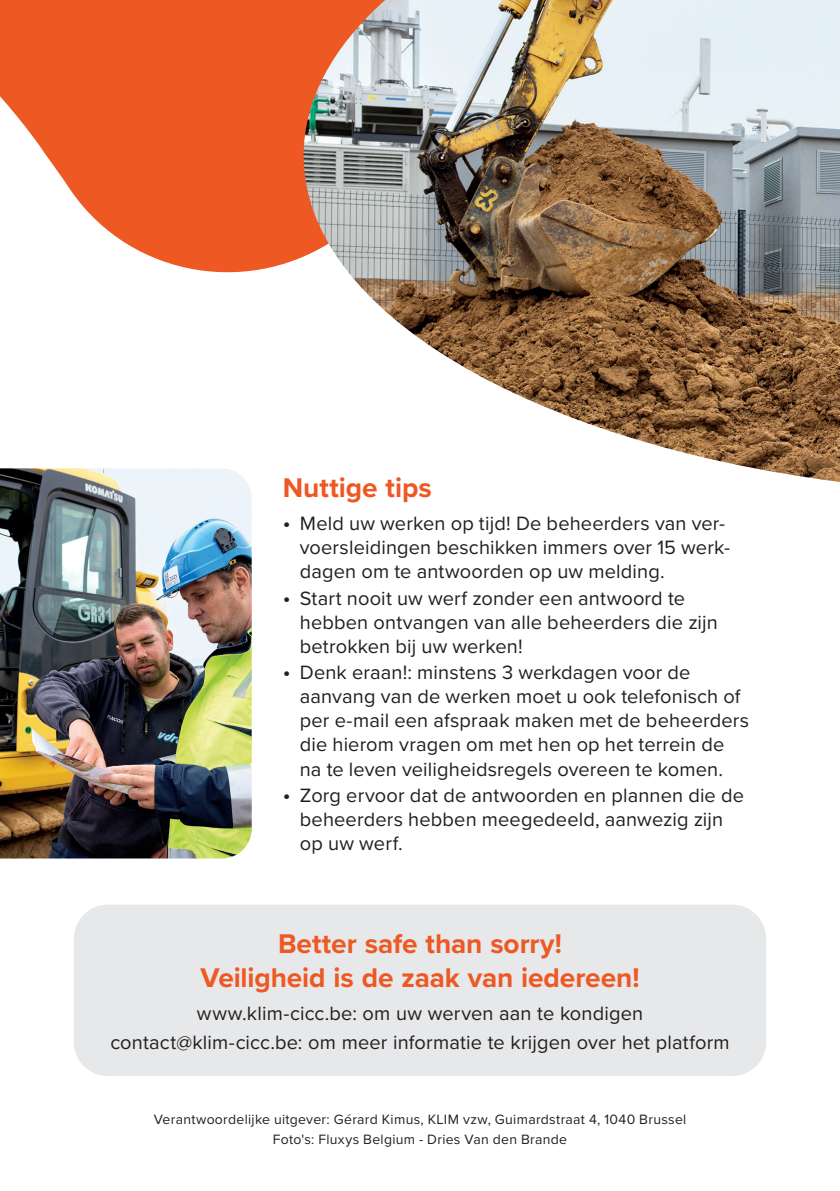
<style>
.page{position:relative;width:840px;height:1191px;background:#fff}
.page>*{position:absolute;margin:0;border:0;box-sizing:border-box;transform-origin:0 0}
.Petit_titre_rouge{font:700 28px/33.8px "Proxima Nova";letter-spacing:-.005em;color:#ed5823;text-align:center}
.Texte_courant{font:20px/24px "Proxima Nova";letter-spacing:.005em;color:#231f20}
.Texte_courant-2{font:14px "Proxima Nova";letter-spacing:.02em;color:#231f20}
.s1{font-size:22px}
</style>
<div class="page">
<div style="left:74px;top:904px;width:691px;height:172px;background:#e7e8e9;border-radius:34px"></div>
<svg style="left:0;top:0;width:303px;height:273px;fill:#ed5823"></svg>
<img style="left:303px;top:0;width:536px;height:482px">
<img style="left:0;top:468px;width:251px;height:390px">
<p class="Petit_titre_rouge" style="left:283px;top:470px;width:150px">Nuttige tips</p>
<p class="Texte_courant" style="left:300px;top:510px;width:431px;text-indent:-17px"><span class="s1">•</span> Meld uw werken op tijd! De beheerders van ver&shy;voersleidingen beschikken immers over 15 werk&shy;dagen om te antwoorden op uw melding.</p>
<p class="Texte_courant" style="left:300px;top:585px;width:419px;text-indent:-17px"><span class="s1">•</span> Start nooit uw werf zonder een antwoord te hebben ontvangen van alle beheerders die zijn betrokken bij uw werken!</p>
<p class="Texte_courant" style="left:300px;top:660px;width:450px;text-indent:-17px"><span class="s1">•</span> Denk eraan!: minstens 3 werkdagen voor de aanvang van de werken moet u ook telefonisch of per e-mail een afspraak maken met de beheerders die hierom vragen om met hen op het terrein de na te leven veiligheidsregels overeen te komen.</p>
<p class="Texte_courant" style="left:300px;top:783px;width:445px;text-indent:-17px"><span class="s1">•</span> Zorg ervoor dat de antwoorden en plannen die de beheerders hebben meegedeeld, aanwezig zijn op uw werf.</p>
<p class="Petit_titre_rouge" style="left:200px;top:926px;width:440px">Better safe than sorry!<br>Veiligheid is de zaak van iedereen!</p>
<p class="Texte_courant" style="left:197px;top:1000px;width:447px">www.klim-cicc.be: om uw werven aan te kondigen</p>
<p class="Texte_courant" style="left:110px;top:1030px;width:620px">contact@klim-cicc.be: om meer informatie te krijgen over het platform</p>
<p class="Texte_courant-2" style="left:154px;top:1109px;width:534px">Verantwoordelijke uitgever: Gérard Kimus, KLIM vzw, Guimardstraat 4, 1040 Brussel</p>
<p class="Texte_courant-2" style="left:273px;top:1129px;width:295px">Foto's: Fluxys Belgium - Dries Van den Brande</p>
</div>
